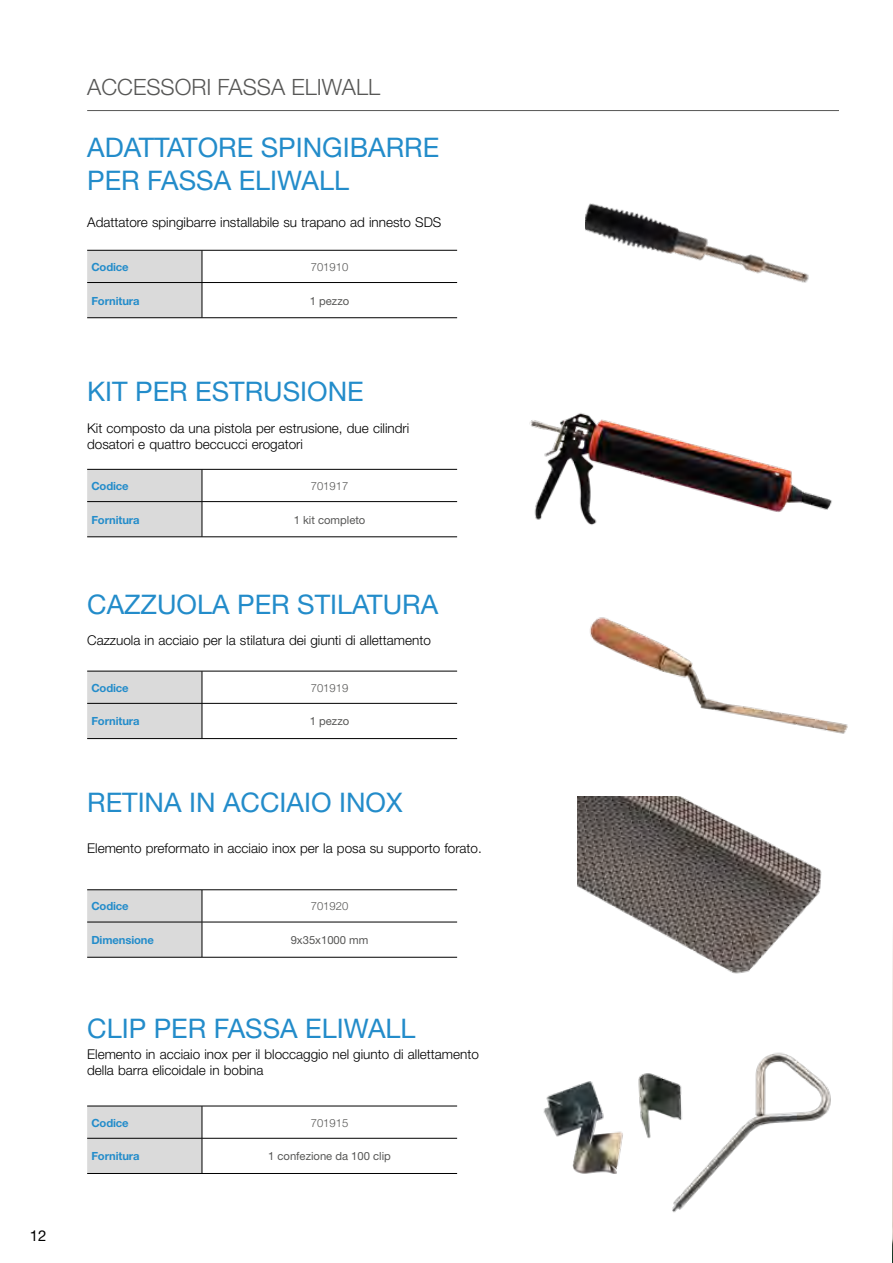
<style>
.page{position:relative;width:893px;height:1263px;background:#fff}
.page>*{position:absolute;margin:0;border:0;box-sizing:border-box;transform-origin:0 0}
.t1{font:27px/32.4px "Helvetica Neue";color:#238cca}
.t2{font:300 22.5px "Helvetica Neue";color:#575756}
.t3{font:15px "Helvetica Neue";color:#000}
.t4{font:300 13.5px/16.5px "Helvetica Neue";color:#000}
.t5{font:700 11.25px "Helvetica Neue";letter-spacing:-.01em;color:#238cca}
.t6{font:11.25px "Helvetica Neue";color:#575756}
.t7{font:300 11.25px "Helvetica Neue";color:#575756}
</style>
<div class="page">
<div style="left:87px;top:251px;width:115px;height:66px;background:#dadada"></div>
<hr style="left:202px;top:282px;width:255px;height:1px;background:#000">
<hr style="left:87px;top:282px;width:115px;height:1px;background:#000">
<hr style="left:87px;top:250px;width:115px;height:1px;background:#000">
<hr style="left:202px;top:250px;width:255px;height:1px;background:#000">
<hr style="left:202px;top:250px;width:1px;height:32px;background:#000">
<hr style="left:202px;top:283px;width:1px;height:34px;background:#000">
<hr style="left:87px;top:317px;width:115px;height:1px;background:#000">
<hr style="left:202px;top:317px;width:255px;height:1px;background:#000">
<img style="left:586px;top:203px;width:223px;height:80px">
<svg style="left:87px;top:470px;width:370px;height:66px"></svg>
<hr style="left:202px;top:501px;width:255px;height:1px;background:#000">
<hr style="left:87px;top:501px;width:115px;height:1px;background:#000">
<hr style="left:87px;top:469px;width:115px;height:1px;background:#000">
<hr style="left:202px;top:469px;width:255px;height:1px;background:#000">
<hr style="left:202px;top:470px;width:1px;height:31px;background:#000">
<hr style="left:202px;top:502px;width:1px;height:35px;background:#000">
<hr style="left:87px;top:536px;width:115px;height:1px;background:#000">
<hr style="left:202px;top:536px;width:255px;height:1px;background:#000">
<img style="left:529px;top:413px;width:303px;height:112px">
<svg style="left:87px;top:672px;width:370px;height:66px"></svg>
<hr style="left:202px;top:703px;width:255px;height:1px;background:#000">
<hr style="left:87px;top:703px;width:115px;height:1px;background:#000">
<hr style="left:87px;top:671px;width:115px;height:1px;background:#000">
<hr style="left:202px;top:671px;width:255px;height:1px;background:#000">
<hr style="left:202px;top:671px;width:1px;height:32px;background:#000">
<hr style="left:202px;top:704px;width:1px;height:34px;background:#000">
<hr style="left:87px;top:738px;width:115px;height:1px;background:#000">
<hr style="left:202px;top:738px;width:255px;height:1px;background:#000">
<img style="left:590px;top:617px;width:258px;height:117px">
<svg style="left:87px;top:890px;width:370px;height:67px"></svg>
<hr style="left:202px;top:922px;width:255px;height:1px;background:#000">
<hr style="left:87px;top:922px;width:115px;height:1px;background:#000">
<hr style="left:87px;top:889px;width:115px;height:1px;background:#000">
<hr style="left:202px;top:889px;width:255px;height:1px;background:#000">
<hr style="left:202px;top:890px;width:1px;height:32px;background:#000">
<hr style="left:202px;top:922px;width:1px;height:35px;background:#000">
<hr style="left:87px;top:957px;width:115px;height:1px;background:#000">
<hr style="left:202px;top:957px;width:255px;height:1px;background:#000">
<img style="left:578px;top:796px;width:244px;height:178px">
<svg style="left:87px;top:1107px;width:370px;height:66px"></svg>
<hr style="left:202px;top:1138px;width:255px;height:1px;background:#000">
<hr style="left:87px;top:1138px;width:115px;height:1px;background:#000">
<hr style="left:87px;top:1106px;width:115px;height:1px;background:#000">
<hr style="left:202px;top:1106px;width:255px;height:1px;background:#000">
<hr style="left:202px;top:1106px;width:1px;height:32px;background:#000">
<hr style="left:202px;top:1138px;width:1px;height:35px;background:#000">
<hr style="left:87px;top:1173px;width:115px;height:1px;background:#000">
<hr style="left:202px;top:1173px;width:255px;height:1px;background:#000">
<img style="left:543px;top:1052px;width:288px;height:161px">
<img style="left:892px;top:941px;width:1px;height:322px">
<hr style="left:87px;top:110px;width:752px;height:1px;background:#575756">
<p class="t3" style="left:30px;top:1226px;width:18px">12</p>
<h2 class="t2" style="left:87px;top:74px;width:295px">ACCESSORI FASSA ELIWALL</h2>
<h1 class="t1" style="left:87px;top:131px;width:354px">ADATTATORE SPINGIBARRE<br>PER FASSA ELIWALL</h1>
<p class="t4" style="left:87px;top:214px;width:356px">Adattatore spingibarre installabile su trapano ad innesto SDS</p>
<p class="t5" style="left:91px;top:260px;width:39px">Codice</p>
<p class="t7" style="left:311px;top:260px;width:39px">701910</p>
<p class="t5" style="left:91px;top:294px;width:50px">Fornitura</p>
<p class="t6" style="left:310px;top:294px;width:41px">1 pezzo</p>
<h1 class="t1" style="left:87px;top:375px;width:278px">KIT PER ESTRUSIONE</h1>
<p class="t4" style="left:87px;top:419px;width:324px">Kit composto da una pistola per estrusione, due cilindri dosatori e quattro beccucci erogatori</p>
<p class="t5" style="left:91px;top:479px;width:39px">Codice</p>
<p class="t7" style="left:311px;top:479px;width:39px">701917</p>
<p class="t5" style="left:91px;top:513px;width:50px">Fornitura</p>
<p class="t6" style="left:294px;top:513px;width:73px">1 kit completo</p>
<h1 class="t1" style="left:87px;top:588px;width:353px">CAZZUOLA PER STILATURA</h1>
<p class="t4" style="left:87px;top:631px;width:345px">Cazzuola in acciaio per la stilatura dei giunti di allettamento</p>
<p class="t5" style="left:91px;top:681px;width:39px">Codice</p>
<p class="t7" style="left:311px;top:681px;width:39px">701919</p>
<p class="t5" style="left:91px;top:714px;width:50px">Fornitura</p>
<p class="t6" style="left:310px;top:715px;width:41px">1 pezzo</p>
<h1 class="t1" style="left:87px;top:786px;width:317px">RETINA IN ACCIAIO INOX</h1>
<p class="t4" style="left:87px;top:839px;width:396px">Elemento preformato in acciaio inox per la posa su supporto forato.</p>
<p class="t5" style="left:91px;top:899px;width:39px">Codice</p>
<p class="t7" style="left:311px;top:899px;width:39px">701920</p>
<p class="t5" style="left:91px;top:933px;width:64px">Dimensione</p>
<p class="t6" style="left:291px;top:933px;width:79px">9x35x1000 mm</p>
<h1 class="t1" style="left:87px;top:1012px;width:330px">CLIP PER FASSA ELIWALL</h1>
<p class="t4" style="left:87px;top:1045px;width:393px">Elemento in acciaio inox per il bloccaggio nel giunto di allettamento della barra elicoidale in bobina</p>
<p class="t5" style="left:91px;top:1115px;width:39px">Codice</p>
<p class="t7" style="left:311px;top:1116px;width:39px">701915</p>
<p class="t5" style="left:91px;top:1149px;width:50px">Fornitura</p>
<p class="t6" style="left:268px;top:1149px;width:124px">1 confezione da 100 clip</p>
</div>
